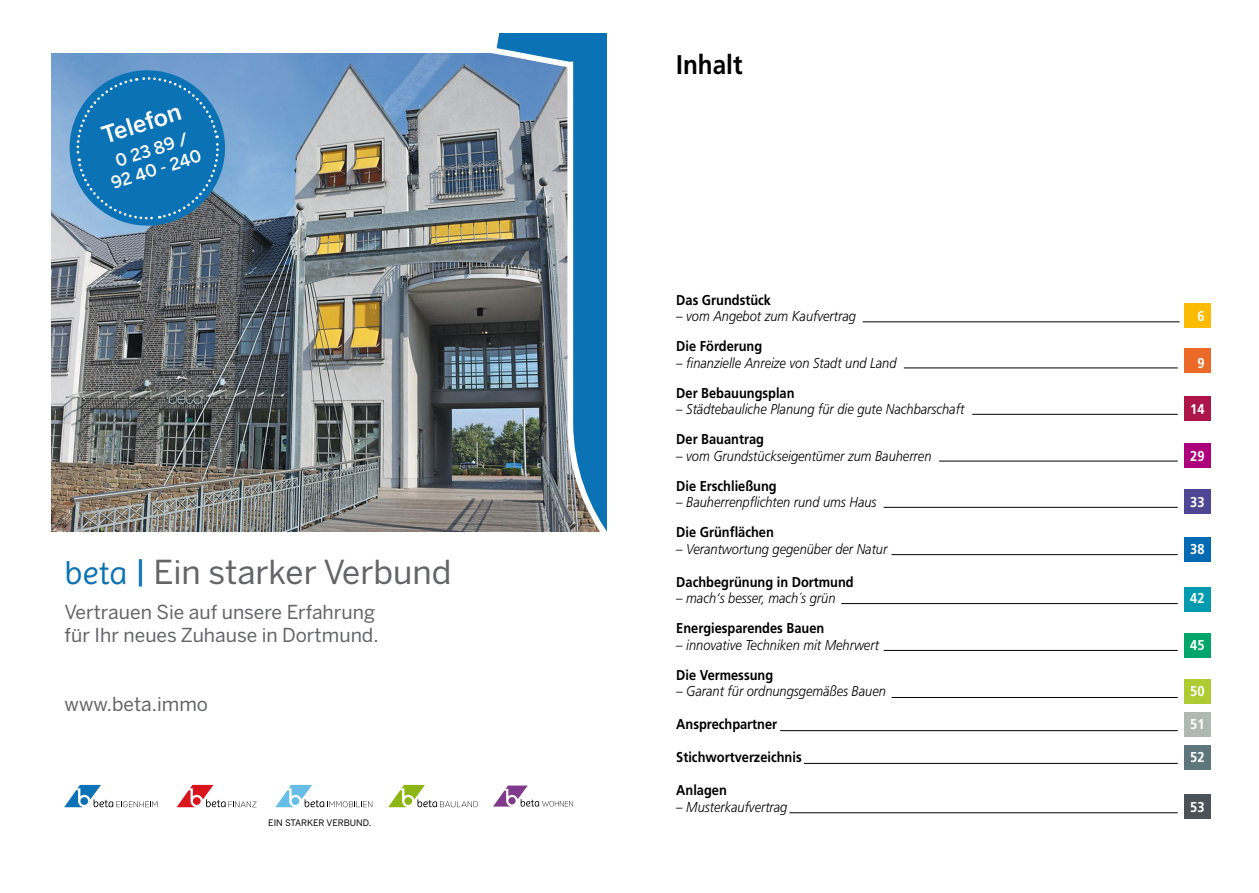
<style>
.page{position:relative;width:1259px;height:893px;background:#fff}
.page>*{position:absolute;margin:0;border:0;box-sizing:border-box;transform-origin:0 0}
.t1{font:32.85px "Benton Sans";color:#646567}
.t2{font:700 27px "Frutiger LT";color:#000;scale:.9 1}
.t3{font:500 23.7px "Benton Sans";color:#fff}
.t4{font:19.2px/23px "Benton Sans";color:#646567}
.t5{font:500 16.8px/20.1px "Benton Sans";color:#fff;text-align:center}
.t6{font:italic 300 14.25px "Frutiger LT";color:#000;scale:.9 1}
.t7{font:700 14.25px "Frutiger LT";color:#000;scale:.9 1}
.t8{font:700 14.25px "Frutiger LT";color:#fff;scale:.9 1}
.t9{font:8.85px "Benton Sans";color:#000}
.s1{font-family:"Imprima";color:#0b72b5}
</style>
<div class="page">
<div style="left:1184px;top:303px;width:27px;height:25px;background:#fabb00"></div>
<div style="left:1184px;top:349px;width:27px;height:24px;background:#eb6a27"></div>
<div style="left:1184px;top:396px;width:27px;height:24px;background:#ad1548"></div>
<div style="left:1184px;top:443px;width:27px;height:24px;background:#ad007c"></div>
<div style="left:1184px;top:489px;width:27px;height:24px;background:#4f4794"></div>
<div style="left:1184px;top:537px;width:27px;height:24px;background:#006ab3"></div>
<div style="left:1184px;top:587px;width:27px;height:24px;background:#009ab1"></div>
<div style="left:1184px;top:633px;width:27px;height:24px;background:#00a56c"></div>
<div style="left:1184px;top:679px;width:27px;height:25px;background:#b0ca34"></div>
<div style="left:1184px;top:712px;width:27px;height:24px;background:#aebab1"></div>
<div style="left:1184px;top:745px;width:27px;height:24px;background:#5d767b"></div>
<div style="left:1184px;top:794px;width:27px;height:25px;background:#4b5359"></div>
<hr style="left:862px;top:321px;width:317px;height:1px;background:#000">
<hr style="left:904px;top:368px;width:273px;height:1px;background:#000">
<hr style="left:972px;top:414px;width:205px;height:1px;background:#000">
<hr style="left:939px;top:461px;width:238px;height:1px;background:#000">
<hr style="left:883px;top:507px;width:294px;height:1px;background:#000">
<hr style="left:891px;top:554px;width:286px;height:1px;background:#000">
<hr style="left:841px;top:603px;width:336px;height:1px;background:#000">
<hr style="left:883px;top:650px;width:294px;height:1px;background:#000">
<hr style="left:891px;top:697px;width:286px;height:1px;background:#000">
<hr style="left:780px;top:730px;width:397px;height:1px;background:#000">
<hr style="left:804px;top:763px;width:373px;height:1px;background:#000">
<hr style="left:789px;top:812px;width:388px;height:1px;background:#000">
<img style="left:51px;top:54px;width:436px;height:477px">
<svg style="left:64px;top:64px;width:167px;height:168px;background:#3382b9"></svg>
<svg style="left:64px;top:785px;width:93px;height:22px"></svg>
<div style="left:80px;top:797px;width:8px;height:8px;background:#0b72b5;border-radius:50%"></div>
<svg style="left:275px;top:785px;width:97px;height:22px"></svg>
<div style="left:291px;top:797px;width:8px;height:8px;background:#66bee7;border-radius:50%"></div>
<svg style="left:493px;top:785px;width:80px;height:22px"></svg>
<svg style="left:388px;top:785px;width:90px;height:22px"></svg>
<svg style="left:177px;top:785px;width:79px;height:22px"></svg>
<img style="left:487px;top:34px;width:119px;height:498px">
<h3 class="t3" style="left:98px;top:121px;width:83px;rotate:-17deg">Telefon</h3>
<p class="t5" style="left:103px;top:154px;width:95px;rotate:-17deg">0 23 89 /<br>92 40 - 240</p>
<h1 class="t1" style="left:65px;top:552px;width:388px"><span class="s1">beta |</span> Ein starker Verbund</h1>
<h3 class="t4" style="left:65px;top:600px;width:315px">Vertrauen Sie auf unsere Erfahrung für Ihr neues Zuhause in Dortmund.</h3>
<h3 class="t4" style="left:65px;top:692px;width:145px">www.beta.immo</h3>
<p class="t9" style="left:268px;top:817px;width:104px">EIN STARKER VERBUND.</p>
<h2 class="t2" style="left:676px;top:49px;width:75px">Inhalt</h2>
<p class="t7" style="left:676px;top:291px;width:107px">Das Grundstück</p>
<p class="t6" style="left:676px;top:308px;width:201px">– vom Angebot zum Kaufvertrag</p>
<p class="t8" style="left:1197px;top:308px;width:9px">6</p>
<p class="t7" style="left:676px;top:338px;width:97px">Die Förderung</p>
<p class="t6" style="left:676px;top:354px;width:246px">– finanzielle Anreize von Stadt und Land</p>
<p class="t8" style="left:1197px;top:354px;width:9px">9</p>
<p class="t7" style="left:676px;top:384px;width:133px">Der Bebauungsplan</p>
<p class="t6" style="left:676px;top:401px;width:321px">– Städtebauliche Planung für die gute Nachbarschaft</p>
<p class="t8" style="left:1190px;top:401px;width:17px">14</p>
<p class="t7" style="left:676px;top:431px;width:99px">Der Bauantrag</p>
<p class="t6" style="left:676px;top:447px;width:285px">– vom Grundstückseigentümer zum Bauherren</p>
<p class="t8" style="left:1190px;top:447px;width:17px">29</p>
<p class="t7" style="left:676px;top:477px;width:113px">Die Erschließung</p>
<p class="t6" style="left:676px;top:494px;width:224px">– Bauherrenpflichten rund ums Haus</p>
<p class="t8" style="left:1190px;top:494px;width:17px">33</p>
<p class="t7" style="left:676px;top:524px;width:110px">Die Grünflächen</p>
<p class="t6" style="left:676px;top:540px;width:236px">– Verantwortung gegenüber der Natur</p>
<p class="t8" style="left:1190px;top:540px;width:17px">38</p>
<p class="t7" style="left:676px;top:573px;width:199px">Dachbegrünung in Dortmund</p>
<p class="t6" style="left:676px;top:590px;width:178px">– mach‘s besser, mach´s grün</p>
<p class="t8" style="left:1190px;top:590px;width:17px">42</p>
<p class="t7" style="left:676px;top:620px;width:166px">Energiesparendes Bauen</p>
<p class="t6" style="left:676px;top:636px;width:227px">– innovative Techniken mit Mehrwert</p>
<p class="t8" style="left:1190px;top:636px;width:17px">45</p>
<p class="t7" style="left:676px;top:666px;width:109px">Die Vermessung</p>
<p class="t6" style="left:676px;top:683px;width:234px">– Garant für ordnungsgemäßes Bauen</p>
<p class="t8" style="left:1190px;top:683px;width:17px">50</p>
<p class="t7" style="left:676px;top:716px;width:114px">Ansprechpartner</p>
<p class="t8" style="left:1190px;top:716px;width:17px">51</p>
<p class="t7" style="left:676px;top:749px;width:141px">Stichwortverzeichnis</p>
<p class="t8" style="left:1190px;top:749px;width:17px">52</p>
<p class="t7" style="left:676px;top:782px;width:58px">Anlagen</p>
<p class="t6" style="left:676px;top:798px;width:125px">– Musterkaufvertrag</p>
<p class="t8" style="left:1190px;top:798px;width:17px">53</p>
</div>
